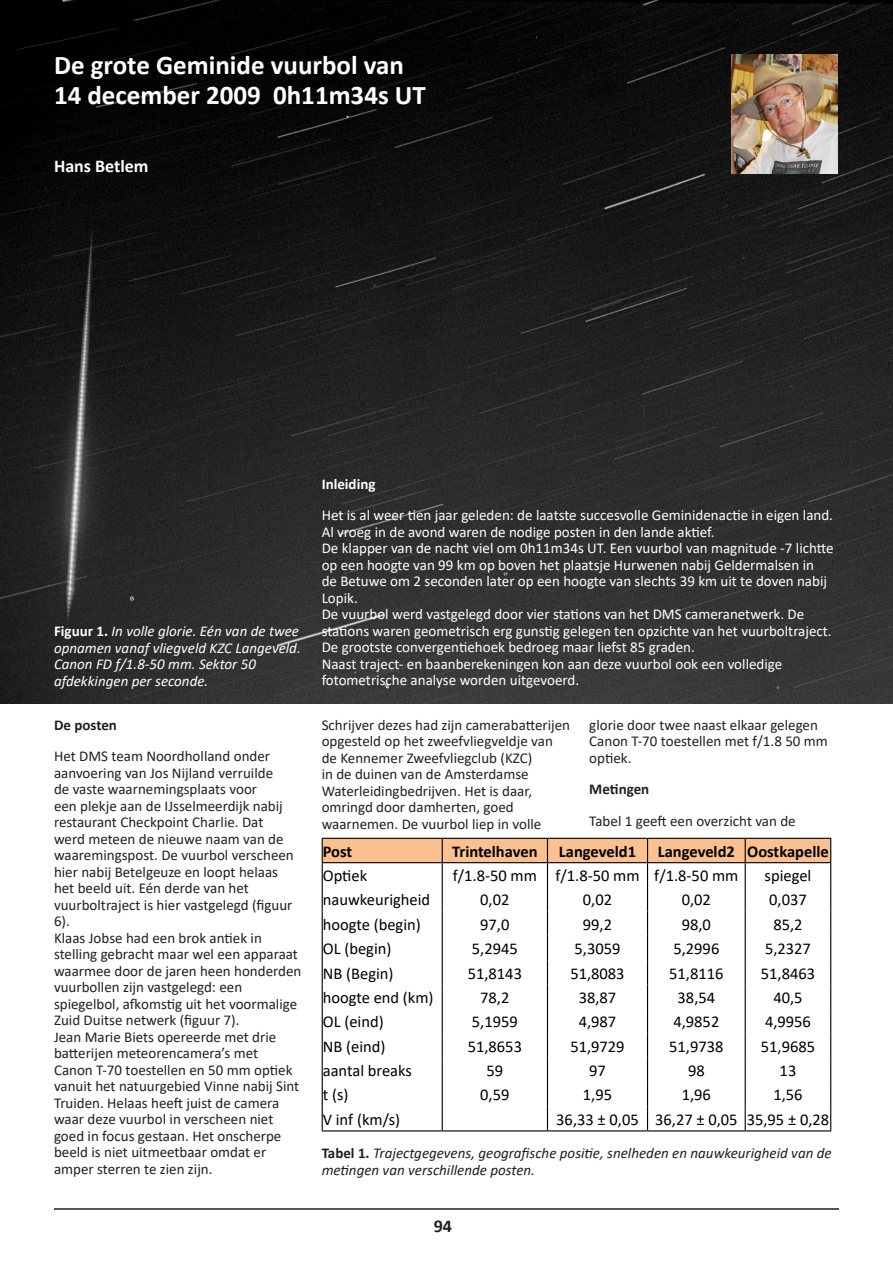
<style>
.page{position:relative;width:893px;height:1263px;background:#fff}
.page>*{position:absolute;margin:0;border:0;box-sizing:border-box;transform-origin:0 0}
.Standaard{font:700 27px/29.7px "Calibri";color:#fff}
.Standaard-2{font:700 18px "Calibri";color:#fff}
.t1{font:700 18px "Calibri";color:#231f20}
.t2{font:16.5px "Calibri";color:#000}
.t3{font:700 16.5px "Calibri";color:#000}
.Standaard-3{font:15px/16.5px "Calibri";color:#231f20}
.Standaard-4{font:15px/16.5px "Calibri";color:#fff}
.Standaard-5{font:italic 15px/16.5px "Calibri";color:#fff}
.Standaard-6{font:italic 15px/16.5px "Calibri";color:#231f20}
.Standaard-7{font:700 15px "Calibri";color:#231f20}
.Standaard-8{font:700 15px "Calibri";color:#fff}
.s1{font-weight:700;font-style:normal}
</style>
<div class="page">
<img style="left:0;top:0;width:893px;height:703px">
<img style="left:732px;top:54px;width:106px;height:119px">
<hr style="left:54px;top:1208px;width:785px;height:2px;background:#231f20">
<hr style="left:322px;top:1130px;width:120px;height:1px;background:#000">
<hr style="left:442px;top:1130px;width:105px;height:1px;background:#000">
<hr style="left:547px;top:1130px;width:100px;height:1px;background:#000">
<hr style="left:647px;top:1130px;width:98px;height:1px;background:#000">
<hr style="left:745px;top:1130px;width:86px;height:1px;background:#000">
<svg style="left:322px;top:838px;width:509px;height:292px"></svg>
<p class="Standaard" style="left:54px;top:50px;width:373px">De grote Geminide vuurbol van<br>14 december 2009 0h11m34s UT</p>
<p class="Standaard-2" style="left:54px;top:153px;width:96px">Hans Betlem</p>
<p class="Standaard-5" style="left:54px;top:622px;width:248px"><span class="s1">Figuur 1.</span> In volle glorie. Eén van de twee opnamen vanaf vliegveld KZC Langeveld.<br>Canon FD f/1.8-50 mm. Sektor 50 afdekkingen per seconde.</p>
<p class="Standaard-7" style="left:54px;top:714px;width:64px">De posten</p>
<p class="Standaard-3" style="left:54px;top:748px;width:249px">Het DMS team Noordholland onder aanvoering van Jos Nijland verruilde<br>de vaste waarnemingsplaats voor<br>een plekje aan de IJsselmeerdijk nabij restaurant Checkpoint Charlie. Dat<br>werd meteen de nieuwe naam van de waaremingspost. De vuurbol verscheen hier nabij Betelgeuze en loopt helaas het beeld uit. Eén derde van het vuurboltraject is hier vastgelegd (figuur 6).<br>Klaas Jobse had een brok antiek in stelling gebracht maar wel een apparaat waarmee door de jaren heen honderden vuurbollen zijn vastgelegd: een spiegelbol, afkomstig uit het voormalige Zuid Duitse netwerk (figuur 7).<br>Jean Marie Biets opereerde met drie batterijen meteorencamera’s met<br>Canon T-70 toestellen en 50 mm optiek vanuit het natuurgebied Vinne nabij Sint Truiden. Helaas heeft juist de camera waar deze vuurbol in verscheen niet goed in focus gestaan. Het onscherpe beeld is niet uitmeetbaar omdat er amper sterren te zien zijn.</p>
<p class="Standaard-8" style="left:322px;top:473px;width:55px">Inleiding</p>
<p class="Standaard-4" style="left:322px;top:506px;width:513px">Het is al weer tien jaar geleden: de laatste succesvolle Geminidenactie in eigen land.<br>Al vroeg in de avond waren de nodige posten in den lande aktief.<br>De klapper van de nacht viel om 0h11m34s UT. Een vuurbol van magnitude -7 lichtte op een hoogte van 99 km op boven het plaatsje Hurwenen nabij Geldermalsen in<br>de Betuwe om 2 seconden later op een hoogte van slechts 39 km uit te doven nabij Lopik.<br>De vuurbol werd vastgelegd door vier stations van het DMS cameranetwerk. De stations waren geometrisch erg gunstig gelegen ten opzichte van het vuurboltraject.<br>De grootste convergentiehoek bedroeg maar liefst 85 graden.<br>Naast traject- en baanberekeningen kon aan deze vuurbol ook een volledige fotometrische analyse worden uitgevoerd.</p>
<p class="Standaard-3" style="left:322px;top:716px;width:250px">Schrijver dezes had zijn camerabatterijen opgesteld op het zweefvliegveldje van de Kennemer Zweefvliegclub (KZC)<br>in de duinen van de Amsterdamse Waterleidingbedrijven. Het is daar, omringd door damherten, goed waarnemen. De vuurbol liep in volle</p>
<p class="Standaard-3" style="left:589px;top:716px;width:240px">glorie door twee naast elkaar gelegen<br>Canon T-70 toestellen met f/1.8 50 mm optiek.</p>
<p class="Standaard-7" style="left:589px;top:779px;width:61px">Metingen</p>
<p class="Standaard-3" style="left:589px;top:812px;width:208px">Tabel 1 geeft een overzicht van de</p>
<p class="t3" style="left:323px;top:839px;width:31px">Post</p>
<p class="t3" style="left:452px;top:839px;width:87px">Trintelhaven</p>
<p class="t3" style="left:559px;top:839px;width:79px">Langeveld1</p>
<p class="t3" style="left:658px;top:839px;width:79px">Langeveld2</p>
<p class="t3" style="left:747px;top:839px;width:83px">Oostkapelle</p>
<p class="t2" style="left:323px;top:864px;width:46px">Optiek</p>
<p class="t2" style="left:453px;top:864px;width:86px">f/1.8-50 mm</p>
<p class="t2" style="left:555px;top:864px;width:86px">f/1.8-50 mm</p>
<p class="t2" style="left:654px;top:864px;width:86px">f/1.8-50 mm</p>
<p class="t2" style="left:765px;top:864px;width:48px">spiegel</p>
<p class="t2" style="left:323px;top:888px;width:109px">nauwkeurigheid</p>
<p class="t2" style="left:480px;top:888px;width:31px">0,02</p>
<p class="t2" style="left:583px;top:888px;width:31px">0,02</p>
<p class="t2" style="left:682px;top:888px;width:31px">0,02</p>
<p class="t2" style="left:769px;top:888px;width:39px">0,037</p>
<p class="t2" style="left:323px;top:913px;width:99px">hoogte (begin)</p>
<p class="t2" style="left:480px;top:913px;width:31px">97,0</p>
<p class="t2" style="left:583px;top:913px;width:31px">99,2</p>
<p class="t2" style="left:682px;top:913px;width:31px">98,0</p>
<p class="t2" style="left:773px;top:913px;width:31px">85,2</p>
<p class="t2" style="left:323px;top:937px;width:70px">OL (begin)</p>
<p class="t2" style="left:472px;top:937px;width:47px">5,2945</p>
<p class="t2" style="left:575px;top:937px;width:47px">5,3059</p>
<p class="t2" style="left:673px;top:937px;width:47px">5,2996</p>
<p class="t2" style="left:765px;top:937px;width:47px">5,2327</p>
<p class="t2" style="left:323px;top:962px;width:72px">NB (Begin)</p>
<p class="t2" style="left:468px;top:962px;width:56px">51,8143</p>
<p class="t2" style="left:570px;top:962px;width:56px">51,8083</p>
<p class="t2" style="left:669px;top:962px;width:56px">51,8116</p>
<p class="t2" style="left:761px;top:962px;width:56px">51,8463</p>
<p class="t2" style="left:323px;top:986px;width:112px">hoogte end (km)</p>
<p class="t2" style="left:480px;top:986px;width:31px">78,2</p>
<p class="t2" style="left:579px;top:986px;width:39px">38,87</p>
<p class="t2" style="left:678px;top:986px;width:39px">38,54</p>
<p class="t2" style="left:773px;top:986px;width:31px">40,5</p>
<p class="t2" style="left:323px;top:1010px;width:62px">OL (eind)</p>
<p class="t2" style="left:472px;top:1010px;width:47px">5,1959</p>
<p class="t2" style="left:579px;top:1010px;width:39px">4,987</p>
<p class="t2" style="left:673px;top:1010px;width:47px">4,9852</p>
<p class="t2" style="left:765px;top:1010px;width:47px">4,9956</p>
<p class="t2" style="left:323px;top:1035px;width:64px">NB (eind)</p>
<p class="t2" style="left:468px;top:1035px;width:56px">51,8653</p>
<p class="t2" style="left:570px;top:1035px;width:56px">51,9729</p>
<p class="t2" style="left:669px;top:1035px;width:56px">51,9738</p>
<p class="t2" style="left:761px;top:1035px;width:56px">51,9685</p>
<p class="t2" style="left:323px;top:1059px;width:91px">aantal breaks</p>
<p class="t2" style="left:486px;top:1059px;width:18px">59</p>
<p class="t2" style="left:589px;top:1059px;width:18px">97</p>
<p class="t2" style="left:688px;top:1059px;width:18px">98</p>
<p class="t2" style="left:780px;top:1059px;width:18px">13</p>
<p class="t2" style="left:323px;top:1083px;width:27px">t (s)</p>
<p class="t2" style="left:480px;top:1083px;width:31px">0,59</p>
<p class="t2" style="left:583px;top:1083px;width:31px">1,95</p>
<p class="t2" style="left:682px;top:1083px;width:31px">1,96</p>
<p class="t2" style="left:773px;top:1083px;width:31px">1,56</p>
<p class="t2" style="left:323px;top:1108px;width:79px">V inf (km/s)</p>
<p class="t2" style="left:556px;top:1108px;width:84px">36,33 ± 0,05</p>
<p class="t2" style="left:655px;top:1108px;width:84px">36,27 ± 0,05</p>
<p class="t2" style="left:747px;top:1108px;width:84px">35,95 ± 0,28</p>
<p class="Standaard-6" style="left:322px;top:1144px;width:511px"><span class="s1">Tabel 1.</span> Trajectgegevens, geografische positie, snelheden en nauwkeurigheid van de metingen van verschillende posten.</p>
<p class="t1" style="left:434px;top:1213px;width:20px">94</p>
</div>
